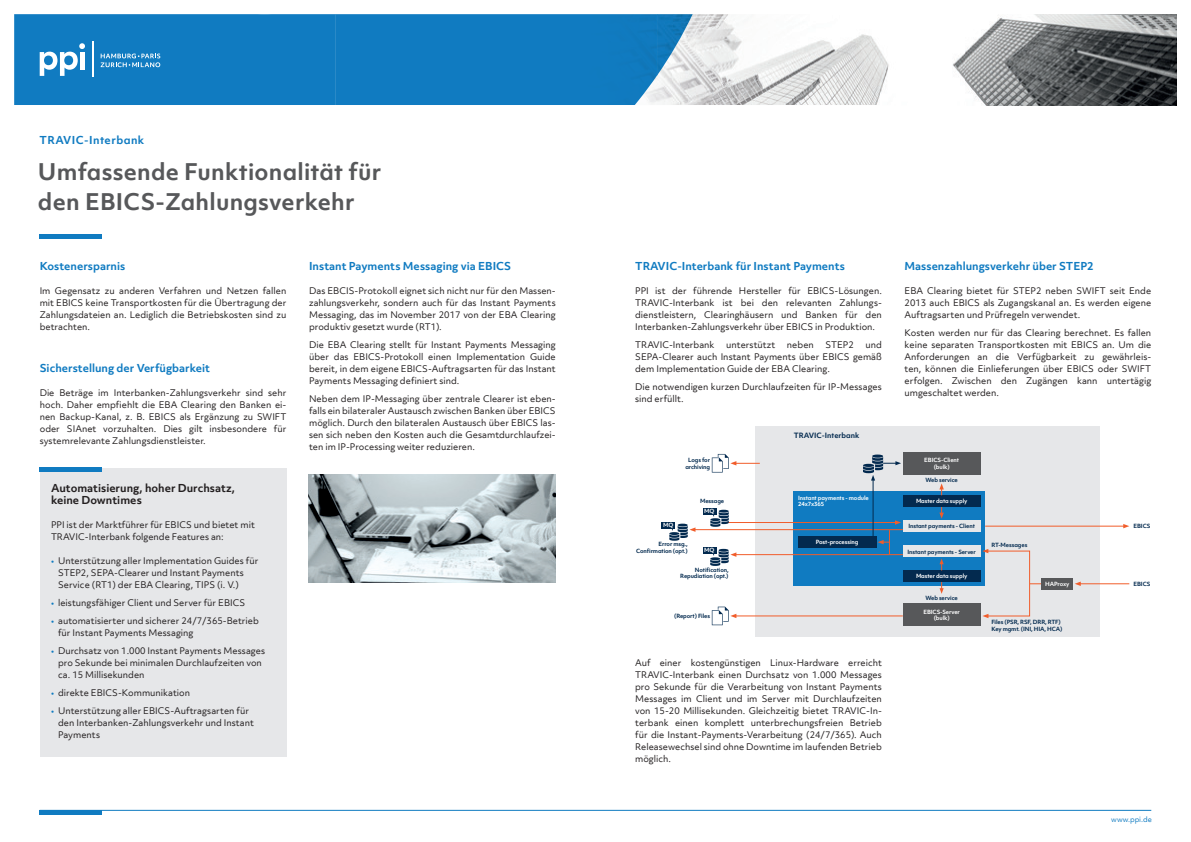
<style>
.page{position:relative;width:1191px;height:842px;background:#fff}
.page>*{position:absolute;margin:0;border:0;box-sizing:border-box;transform-origin:0 0}
.t1{font:700 22px/30px "Objektiv Mk 1";letter-spacing:.01em;color:#57585a}
.t2{font:700 10.5px "Objektiv Mk 3";color:#107bc1}
.t3{font:700 10.5px/12px "Objektiv Mk 3";color:#231f20}
.t4{font:700 10.5px "Objektiv Mk 1";letter-spacing:.04em;color:#107bc1}
.t5{font:8.8px/12px "Objektiv Mk 3";color:#231f20;text-align:justify}
.t6{font:700 7px "Objektiv Mk 1";color:#032a4f}
.t7{font:7px "Objektiv Mk 3";color:#107bc1}
.t8{font:700 5.5px/6.6px "Objektiv Mk 1";letter-spacing:-.02em;color:#032a4f;text-align:right}
.t9{font:700 5.5px/6.6px "Objektiv Mk 1";letter-spacing:-.02em;color:#fff;text-align:center}
.s1{color:#107bc1}
</style>
<div class="page">
<img style="left:309px;top:474px;width:247px;height:108px">
<img style="left:657px;top:14px;width:519px;height:91px">
<div style="left:14px;top:14px;width:643px;height:91px;background:#107bc1"></div>
<img style="left:657px;top:14px;width:35px;height:62px">
<svg style="left:40px;top:43px;width:45px;height:33px"></svg>
<hr style="left:92px;top:41px;width:2px;height:36px;background:#fff">
<svg style="left:101px;top:54px;width:59px;height:13px"></svg>
<hr style="left:40px;top:810px;width:62px;height:4px;background:#107bc1">
<hr style="left:40px;top:810px;width:1111px;height:1px;background:#107bc1">
<div style="left:755px;top:426px;width:344px;height:210px;background:#e6e7e9"></div>
<div style="left:793px;top:491px;width:192px;height:95px;background:#107bc1"></div>
<svg style="left:939px;top:507px;width:4px;height:12px"></svg>
<div style="left:902px;top:495px;width:78px;height:12px;background:#032a4f"></div>
<div style="left:902px;top:570px;width:78px;height:12px;background:#032a4f"></div>
<hr style="left:1079px;top:583px;width:50px;height:1px;background:#f15d2b">
<svg style="left:1075px;top:582px;width:5px;height:4px"></svg>
<div style="left:798px;top:536px;width:78px;height:12px;background:#032a4f"></div>
<div style="left:902px;top:452px;width:78px;height:23px;background:#57585a"></div>
<div style="left:902px;top:603px;width:78px;height:23px;background:#57585a"></div>
<div style="left:1041px;top:578px;width:32px;height:11px;background:#57585a"></div>
<div style="left:662px;top:522px;width:13px;height:7px;background:#032a4f"></div>
<div style="left:703px;top:547px;width:13px;height:7px;background:#032a4f"></div>
<hr style="left:735px;top:554px;width:168px;height:1px;background:#f15d2b">
<hr style="left:694px;top:529px;width:209px;height:1px;background:#f15d2b">
<hr style="left:726px;top:522px;width:170px;height:1px;background:#f15d2b">
<hr style="left:735px;top:615px;width:167px;height:1px;background:#f15d2b">
<hr style="left:985px;top:526px;width:139px;height:1px;background:#f15d2b">
<svg style="left:1123px;top:524px;width:6px;height:4px"></svg>
<hr style="left:872px;top:479px;width:1px;height:60px;background:#032a4f">
<div style="left:703px;top:508px;width:13px;height:7px;background:#032a4f"></div>
<div style="left:986px;top:551px;width:44px;height:65px;border:1px solid #f15d2b"></div>
<svg style="left:982px;top:549px;width:6px;height:4px"></svg>
<svg style="left:982px;top:614px;width:6px;height:4px"></svg>
<div style="left:902px;top:545px;width:78px;height:12px;background:#e6e7e9"></div>
<div style="left:902px;top:520px;width:78px;height:12px;background:#e6e7e9"></div>
<svg style="left:877px;top:520px;width:24px;height:34px"></svg>
<svg style="left:939px;top:483px;width:4px;height:12px"></svg>
<svg style="left:712px;top:454px;width:48px;height:18px"></svg>
<svg style="left:712px;top:607px;width:24px;height:18px"></svg>
<svg style="left:863px;top:454px;width:38px;height:27px"></svg>
<svg style="left:710px;top:510px;width:19px;height:17px"></svg>
<svg style="left:669px;top:524px;width:26px;height:17px"></svg>
<svg style="left:710px;top:549px;width:26px;height:17px"></svg>
<div style="left:40px;top:468px;width:246px;height:288px;background:#e6e7e9"></div>
<hr style="left:40px;top:468px;width:62px;height:4px;background:#107bc1">
<hr style="left:40px;top:234px;width:62px;height:4px;background:#107bc1">
<svg style="left:939px;top:582px;width:4px;height:12px"></svg>
<svg style="left:939px;top:559px;width:4px;height:11px"></svg>
<p class="t4" style="left:40px;top:133px;width:106px">TRAVIC-Interbank</p>
<h1 class="t1" style="left:38px;top:156px;width:345px">Umfassende Funktionalität für den EBICS-Zahlungsverkehr</h1>
<p class="t2" style="left:40px;top:259px;width:87px">Kostenersparnis</p>
<p class="t5" style="left:40px;top:285px;width:248px">Im Gegensatz zu anderen Verfahren und Netzen fallen mit EBICS keine Transportkosten für die Übertragung der Zahlungsdateien an. Lediglich die Betriebskosten sind zu betrachten.</p>
<p class="t2" style="left:40px;top:361px;width:172px">Sicherstellung der Verfügbarkeit</p>
<p class="t5" style="left:40px;top:387px;width:248px">Die Beträge im Interbanken-Zahlungsverkehr sind sehr hoch. Daher empfiehlt die EBA Clearing den Banken ei&shy;nen Backup-Kanal, z. B. EBICS als Ergänzung zu SWIFT oder SIAnet vorzuhalten. Dies gilt insbesondere für systemrelevante Zahlungsdienstleister.</p>
<p class="t3" style="left:51px;top:482px;width:185px">Automatisierung, hoher Durchsatz, keine Downtimes</p>
<p class="t5" style="left:51px;top:519px;width:205px">PPI ist der Marktführer für EBICS und bietet mit<br>TRAVIC-Interbank folgende Features an:</p>
<p class="t5" style="left:58px;top:555px;width:202px;text-align:left;text-indent:-7px"><span class="s1">•</span> Unterstützung aller Implementation Guides für<br>STEP2, SEPA-Clearer und Instant Payments<br>Service (RT1) der EBA Clearing, TIPS (i. V.)</p>
<p class="t5" style="left:51px;top:597px;width:196px"><span class="s1">•</span> leistungsfähiger Client und Server für EBICS</p>
<p class="t5" style="left:58px;top:615px;width:202px;text-indent:-7px"><span class="s1">•</span> automatisierter und sicherer 24/7/365-Betrieb für Instant Payments Messaging</p>
<p class="t5" style="left:58px;top:645px;width:208px;text-align:left;text-indent:-7px"><span class="s1">•</span> Durchsatz von 1.000 Instant Payments Messages pro Sekunde bei minimalen Durchlaufzeiten von ca. 15 Millisekunden</p>
<p class="t5" style="left:51px;top:687px;width:141px"><span class="s1">•</span> direkte EBICS-Kommunikation</p>
<p class="t5" style="left:58px;top:705px;width:197px;text-align:left;text-indent:-7px"><span class="s1">•</span> Unterstützung aller EBICS-Auftragsarten für den Interbanken-Zahlungsverkehr und Instant<br>Payments</p>
<p class="t2" style="left:309px;top:259px;width:204px">Instant Payments Messaging via EBICS</p>
<p class="t5" style="left:309px;top:285px;width:248px">Das EBCIS-Protokoll eignet sich nicht nur für den Massen&shy;zahlungsverkehr, sondern auch für das Instant Payments Messaging, das im November 2017 von der EBA Clearing produktiv gesetzt wurde (RT1).</p>
<p class="t5" style="left:309px;top:339px;width:248px">Die EBA Clearing stellt für Instant Payments Messaging über das EBICS-Protokoll einen Implementation Guide bereit, in dem eigene EBICS-Auftragsarten für das Instant Payments Messaging definiert sind.</p>
<p class="t5" style="left:309px;top:393px;width:248px">Neben dem IP-Messaging über zentrale Clearer ist eben&shy;falls ein bilateraler Austausch zwischen Banken über EBICS möglich. Durch den bilateralen Austausch über EBICS las&shy;sen sich neben den Kosten auch die Gesamtdurchlaufzei&shy;ten im IP-Processing weiter reduzieren.</p>
<p class="t2" style="left:635px;top:259px;width:211px">TRAVIC-Interbank für Instant Payments</p>
<p class="t5" style="left:635px;top:285px;width:248px">PPI ist der führende Hersteller für EBICS-Lösungen.<br>TRAVIC-Interbank ist bei den relevanten Zahlungs&shy;dienstleistern, Clearinghäusern und Banken für den Interbanken-Zahlungsverkehr über EBICS in Produktion.</p>
<p class="t5" style="left:635px;top:339px;width:81px">TRAVIC-Interbank</p>
<p class="t5" style="left:726px;top:339px;width:51px">unterstützt</p>
<p class="t5" style="left:787px;top:339px;width:28px">neben</p>
<p class="t5" style="left:825px;top:339px;width:30px">STEP2</p>
<p class="t5" style="left:635px;top:339px;width:248px;text-indent:230px">und SEPA-Clearer auch Instant Payments über EBICS gemäß dem Implementation Guide der EBA Clearing.</p>
<p class="t5" style="left:635px;top:381px;width:248px">Die notwendigen kurzen Durchlaufzeiten für IP-Messages sind erfüllt.</p>
<p class="t8" style="left:685px;top:457px;width:26px;text-align:center">Logs for archiving</p>
<p class="t8" style="left:700px;top:497px;width:26px">Message</p>
<p class="t9" style="left:663px;top:522px;width:12px">MQ</p>
<p class="t9" style="left:704px;top:508px;width:12px">MQ</p>
<p class="t8" style="left:636px;top:540px;width:53px">Error msg.,<br>Confirmation (opt.)</p>
<p class="t8" style="left:680px;top:566px;width:50px">Notification,<br>Repudiation (opt.)</p>
<p class="t9" style="left:704px;top:547px;width:12px">MQ</p>
<p class="t8" style="left:674px;top:613px;width:37px">(Report) Files</p>
<p class="t6" style="left:794px;top:430px;width:67px">TRAVIC-Interbank</p>
<p class="t9" style="left:798px;top:494px;width:72px;text-align:left">Instant payments - module<br>24x7x365</p>
<p class="t9" style="left:816px;top:539px;width:44px">Post-processing</p>
<p class="t5" style="left:635px;top:657px;width:248px">Auf einer kostengünstigen Linux-Hardware erreicht TRAVIC-Interbank einen Durchsatz von 1.000 Messages pro Sekunde für die Verarbeitung von Instant Payments Messages im Client und im Server mit Durchlaufzeiten von 15-20 Millisekunden. Gleichzeitig bietet TRAVIC-In&shy;terbank einen komplett unterbrechungsfreien Betrieb für die Instant-Payments-Verarbeitung (24/7/365). Auch Releasewechsel sind ohne Downtime im laufenden Betrieb möglich.</p>
<p class="t2" style="left:904px;top:259px;width:191px">Massenzahlungsverkehr über STEP2</p>
<p class="t5" style="left:904px;top:285px;width:248px">EBA Clearing bietet für STEP2 neben SWIFT seit Ende 2013 auch EBICS als Zugangskanal an. Es werden eigene Auftragsarten und Prüfregeln verwendet.</p>
<p class="t5" style="left:904px;top:327px;width:248px">Kosten werden nur für das Clearing berechnet. Es fallen keine separaten Transportkosten mit EBICS an. Um die Anforderungen an die Verfügbarkeit zu gewährleis&shy;ten, können die Einlieferungen über EBICS oder SWIFT erfolgen. Zwischen den Zugängen kann untertägig umgeschaltet werden.</p>
<p class="t9" style="left:924px;top:457px;width:36px">EBICS-Client (bulk)</p>
<p class="t8" style="left:925px;top:476px;width:34px">Web service</p>
<p class="t9" style="left:916px;top:498px;width:53px">Master data supply</p>
<p class="t8" style="left:908px;top:522px;width:68px">Instant payments - Client</p>
<p class="t8" style="left:907px;top:548px;width:70px">Instant payments - Server</p>
<p class="t9" style="left:916px;top:573px;width:53px">Master data supply</p>
<p class="t8" style="left:925px;top:594px;width:34px">Web service</p>
<p class="t9" style="left:923px;top:608px;width:38px">EBICS-Server (bulk)</p>
<p class="t8" style="left:991px;top:542px;width:37px">RT-Messages</p>
<p class="t9" style="left:1045px;top:580px;width:26px">HAProxy</p>
<p class="t8" style="left:991px;top:619px;width:73px;text-align:left">Files (PSR, RSF, DRR, RTF)<br>Key mgmt. (INI, HIA, HCA)</p>
<p class="t8" style="left:1133px;top:523px;width:18px">EBICS</p>
<p class="t8" style="left:1133px;top:580px;width:18px">EBICS</p>
<p class="t7" style="left:1111px;top:815px;width:42px">www.ppi.de</p>
</div>
